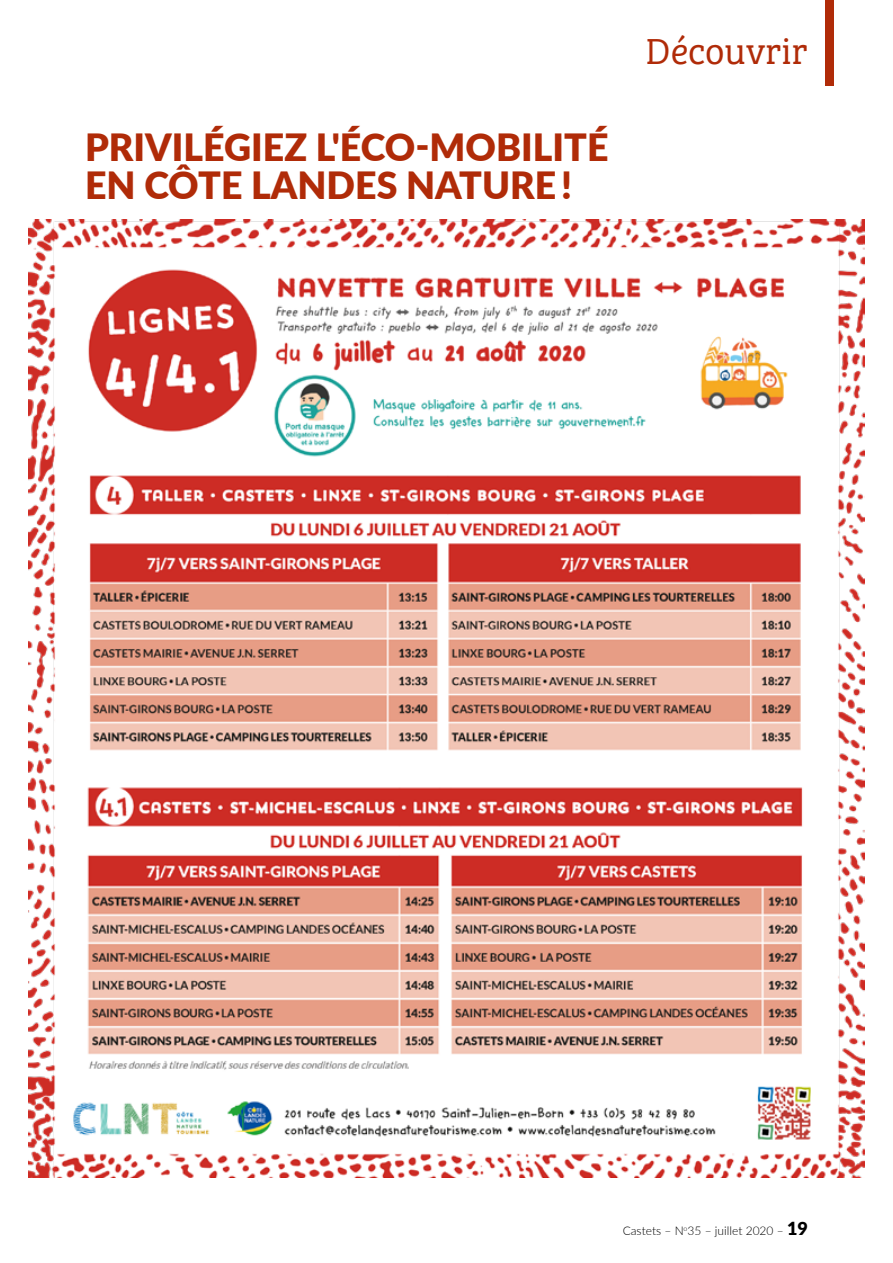
<style>
.page{position:relative;width:893px;height:1263px;background:#fff}
.page>*{position:absolute;margin:0;border:0;box-sizing:border-box;transform-origin:0 0}
.t1{font:900 37.5px/37.5px "Lato";color:#b02b08}
.t2{font:37.5px "Bree Serif Lt";color:#b02b08}
.t3{font:300 12px "Lato";color:#000}
.s1{font-weight:900;font-size:18px}
</style>
<div class="page">
<img style="left:29px;top:220px;width:835px;height:958px">
<div style="left:825px;top:0;width:8px;height:85px;background:#b02b08"></div>
<p class="t1" style="left:85px;top:127px;width:525px">PRIVILÉGIEZ L'ÉCO-MOBILITÉ<br>EN CÔTE LANDES NATURE !</p>
<p class="t2" style="left:646px;top:24px;width:164px">Découvrir</p>
<p class="t3" style="left:623px;top:1222px;width:187px">Castets – N<sup>o</sup>35 – juillet 2020 – <span class="s1">19</span></p>
</div>
